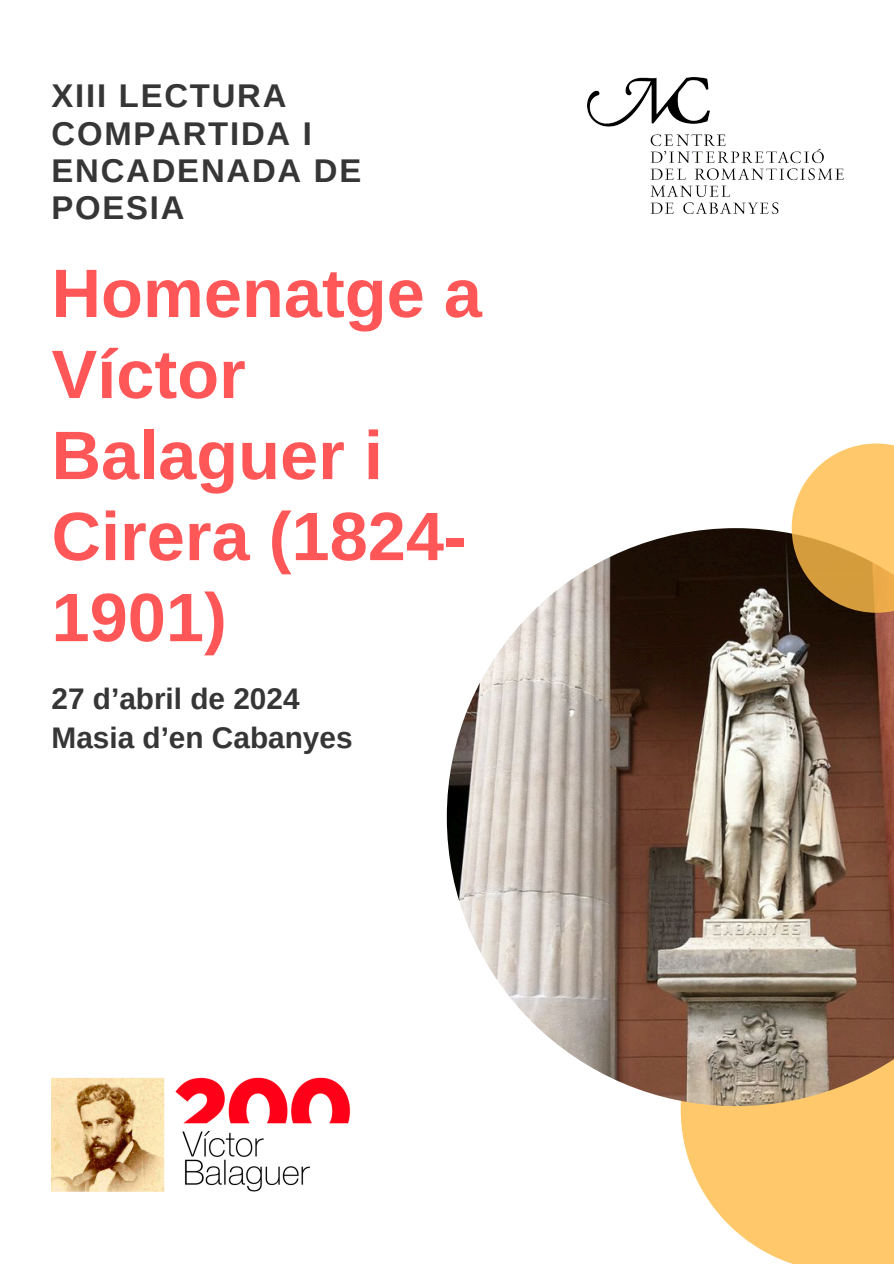
<style>
.page{position:relative;width:894px;height:1264px;background:#fff}
.page>*{position:absolute;margin:0;border:0;box-sizing:border-box;transform-origin:0 0}
.t1{font:700 68.55px/81px "Arimo";color:#ff5757}
.t2{font:700 32.85px/37.2px "Arimo";letter-spacing:.055em;color:#363636}
.t3{font:700 29.7px "Arimo";color:#363636}
</style>
<div class="page">
<svg style="left:680px;top:1106px;width:213px;height:157px;background:#fecf7e"></svg>
<img style="left:446px;top:528px;width:447px;height:578px">
<svg style="left:791px;top:443px;width:102px;height:169px;background:#dfb163"></svg>
<img style="left:587px;top:77px;width:255px;height:136px">
<img style="left:51px;top:1077px;width:300px;height:115px">
<h1 class="t2" style="left:51px;top:77px;width:311px">XIII LECTURA<br>COMPARTIDA I<br>ENCADENADA DE<br>POESIA</h1>
<h2 class="t1" style="left:51px;top:253px;width:432px">Homenatge a<br>Víctor<br>Balaguer i<br>Cirera (1824-<br>1901)</h2>
<p class="t3" style="left:51px;top:682px;width:249px">27 d’abril de 2024</p>
<p class="t3" style="left:51px;top:721px;width:302px">Masia d’en Cabanyes</p>
</div>
